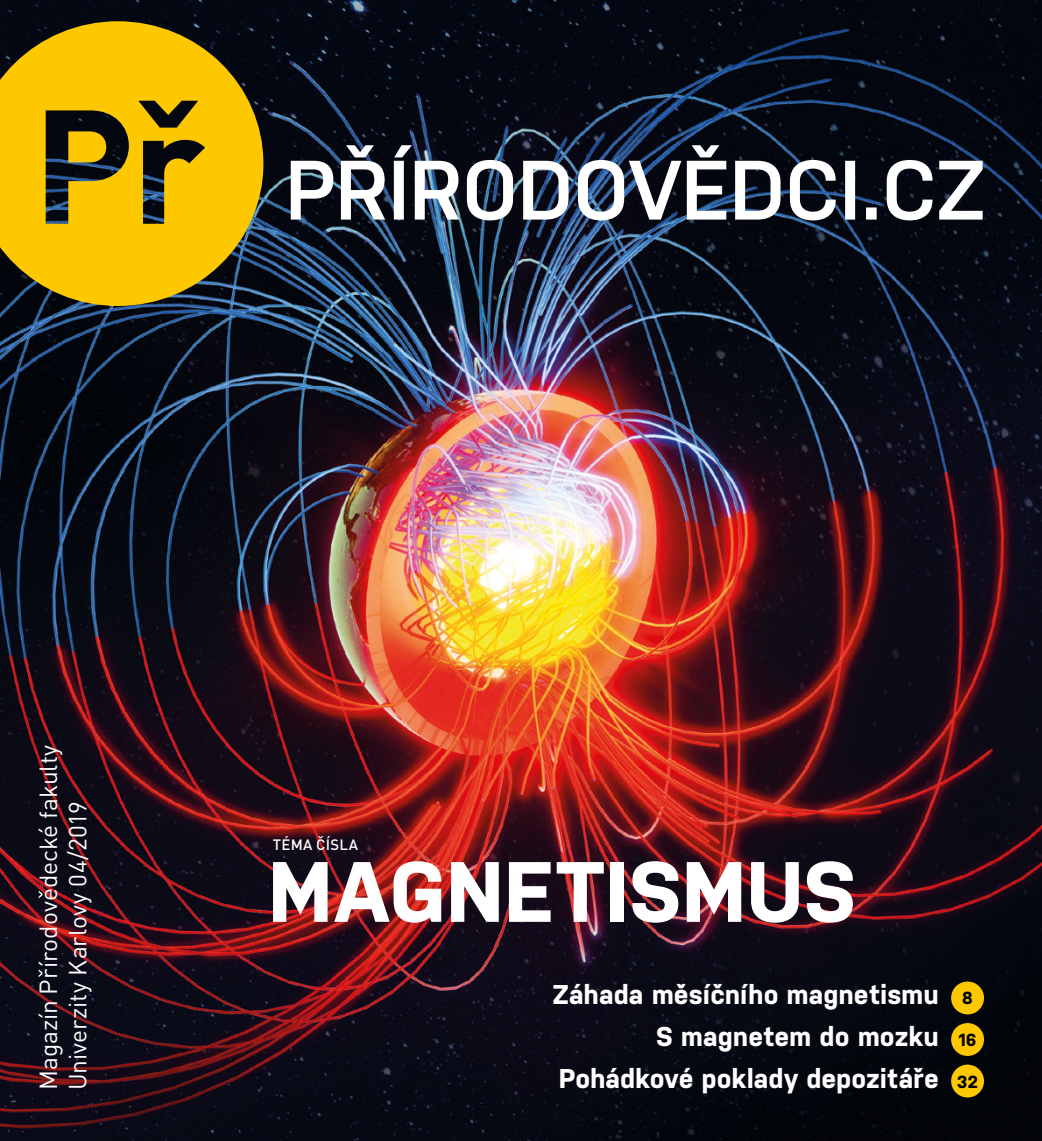
<style>
.page{position:relative;width:1042px;height:1141px;background:#fff}
.page>*{position:absolute;margin:0;border:0;box-sizing:border-box;transform-origin:0 0}
.t1{font:700 85.4px "Nudista";color:#fff}
.t2{font:700 27.12px/42px "Nudista";color:#fff;text-align:right}
.t3{font:24.5px/29.4px "DIN Pro";letter-spacing:-.005em;color:#fff}
.t4{font:700 17.5px "Nudista";color:#020408}
.t5{font:500 14.88px "DIN Pro";letter-spacing:.02em;color:#fff}
</style>
<div class="page">
<img style="left:0;top:0;width:1042px;height:1141px">
<svg style="left:291px;top:145px;width:691px;height:75px"></svg>
<div style="left:951px;top:1065px;width:33px;height:32px;background:#fec800;border-radius:50%"></div>
<div style="left:951px;top:1023px;width:33px;height:33px;background:#fec800;border-radius:50%"></div>
<div style="left:951px;top:981px;width:33px;height:33px;background:#fec800;border-radius:50%"></div>
<svg style="left:0;top:21px;width:263px;height:285px;background:#b79309"></svg>
<p class="t3" style="left:31px;top:1090px;width:347px;rotate:-90deg">Magazín Přírodovědecké fakulty<br>Univerzity Karlovy 04/2019</p>
<p class="t5" style="left:273px;top:833px;width:87px">TÉMA ČÍSLA</p>
<h1 class="t1" style="left:268px;top:829px;width:581px">magnetismus</h1>
<p class="t2" style="left:553px;top:971px;width:388px">Záhada měsíčního magnetismu<br>S magnetem do mozku<br>Pohádkové poklady depozitáře</p>
<p class="t4" style="left:962px;top:985px;width:12px">8</p>
<p class="t4" style="left:958px;top:1027px;width:20px">16</p>
<p class="t4" style="left:957px;top:1069px;width:23px">32</p>
</div>
